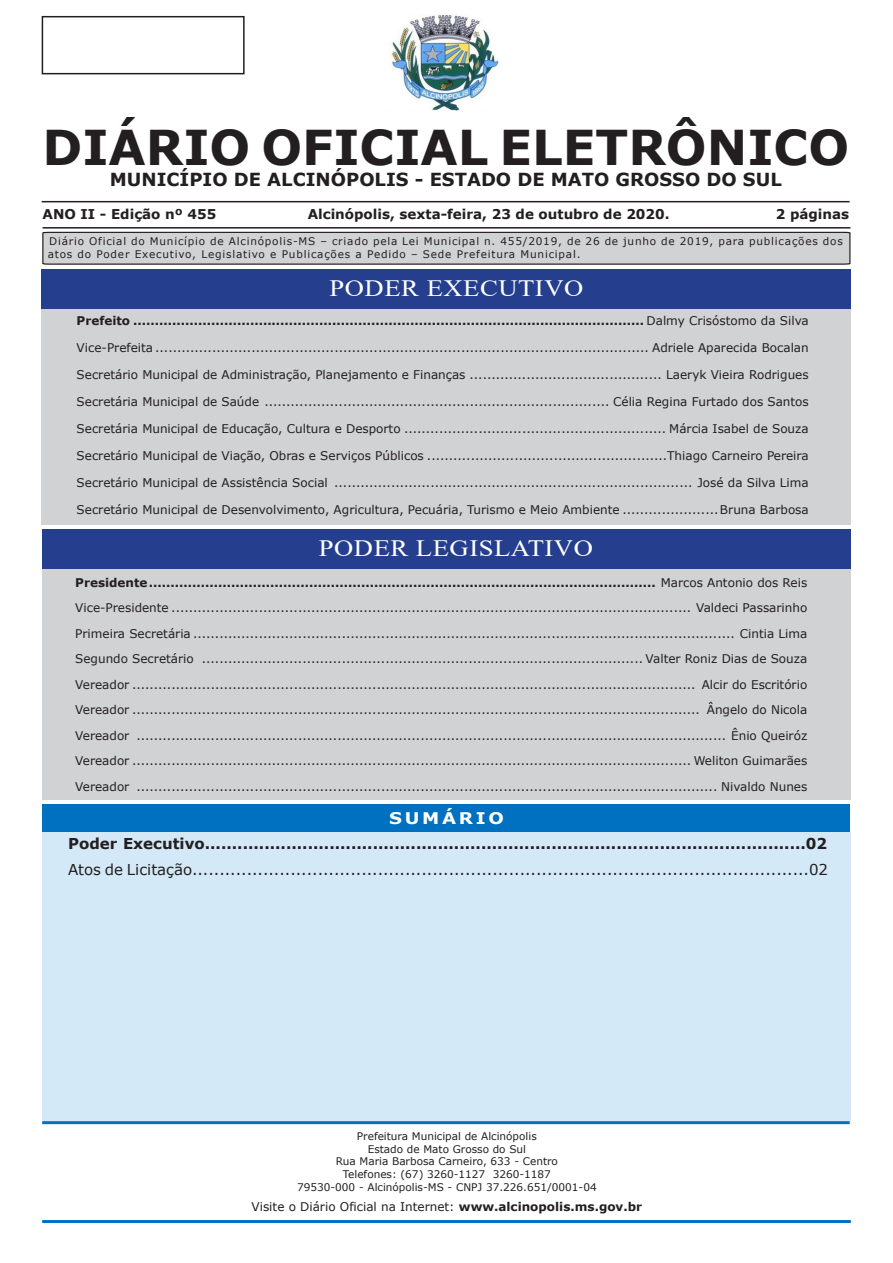
<style>
.page{position:relative;width:893px;height:1263px;background:#fff}
.page>*{position:absolute;margin:0;border:0;box-sizing:border-box;transform-origin:0 0}
.t1{font:700 48px "Verdana";color:#231f20}
.t2{font:23.4px "Times New Roman";letter-spacing:.02em;color:#fff;scale:1.14 1}
.t3{font:700 18px "Verdana";color:#231f20}
.t4{font:700 16.05px "Verdana";letter-spacing:.15em;color:#fff;scale:1.13 1}
.t5{font:15px "Verdana";color:#231f20}
.t6{font:700 15px "Verdana";color:#231f20}
.t7{font:700 13.5px "Verdana";color:#231f20}
.t8{font:12px "Verdana";color:#231f20}
.t9{font:700 12px "Verdana";color:#231f20}
.t10{font:10.5px/12.6px "Verdana";letter-spacing:.075em;color:#231f20}
.t11{font:10.5px "Verdana";color:#231f20}
.s1{font-weight:400}
.s2{font-weight:700}
</style>
<div class="page">
<hr style="left:42px;top:201px;width:808px;height:1px;background:#231f20">
<hr style="left:43px;top:227px;width:807px;height:2px;background:#231f20">
<img style="left:390px;top:15px;width:110px;height:96px">
<svg style="left:42px;top:231px;width:809px;height:34px;background:#c5c6c8"></svg>
<div style="left:43px;top:804px;width:807px;height:28px;background:#0070c0"></div>
<div style="left:42px;top:832px;width:808px;height:289px;background:#d4e9f7"></div>
<div style="left:42px;top:269px;width:809px;height:42px;background:#253f8e"></div>
<div style="left:42px;top:309px;width:809px;height:216px;background:#d1d2d4"></div>
<div style="left:42px;top:530px;width:808px;height:39px;background:#253f8e"></div>
<div style="left:42px;top:570px;width:808px;height:230px;background:#d1d2d4"></div>
<div style="left:42px;top:16px;width:203px;height:58px;border:2px solid #231f20"></div>
<hr style="left:42px;top:1121px;width:808px;height:3px;background:#0070c0">
<hr style="left:42px;top:1220px;width:809px;height:3px;background:#0070c0">
<p class="t1" style="left:43px;top:113px;width:808px">DIÁRIO OFICIAL ELETRÔNICO</p>
<p class="t3" style="left:110px;top:167px;width:673px">MUNICÍPIO DE ALCINÓPOLIS - ESTADO DE MATO GROSSO DO SUL</p>
<p class="t7" style="left:43px;top:205px;width:175px">ANO II - Edição nº 455</p>
<p class="t7" style="left:308px;top:205px;width:363px">Alcinópolis, sexta-feira, 23 de outubro de 2020.</p>
<p class="t7" style="left:776px;top:205px;width:75px">2 páginas</p>
<p class="t10" style="left:48px;top:235px;width:797px">Diário Oficial do Município de Alcinópolis-MS – criado pela Lei Municipal n. 455/2019, de 26 de junho de 2019, para publicações dos atos do Poder Executivo, Legislativo e Publicações a Pedido – Sede Prefeitura Municipal.</p>
<p class="t2" style="left:329px;top:272px;width:224px">PODER EXECUTIVO</p>
<p class="t9" style="left:77px;top:312px;width:734px">Prefeito ...................................................................................................................... <span class="s1">Dalmy Crisóstomo da Silva</span></p>
<p class="t8" style="left:77px;top:339px;width:734px">Vice-Prefeita ................................................................................................................. Adriele Aparecida Bocalan</p>
<p class="t8" style="left:77px;top:366px;width:734px">Secretário Municipal de Administração, Planejamento e Finanças ............................................ Laeryk Vieira Rodrigues</p>
<p class="t8" style="left:77px;top:393px;width:734px">Secretária Municipal de Saúde ............................................................................... Célia Regina Furtado dos Santos</p>
<p class="t8" style="left:77px;top:420px;width:734px">Secretária Municipal de Educação, Cultura e Desporto ............................................................ Márcia Isabel de Souza</p>
<p class="t8" style="left:77px;top:447px;width:734px">Secretário Municipal de Viação, Obras e Serviços Públicos .......................................................Thiago Carneiro Pereira</p>
<p class="t8" style="left:77px;top:474px;width:734px">Secretário Municipal de Assistência Social .................................................................................. José da Silva Lima</p>
<p class="t8" style="left:77px;top:501px;width:734px">Secretário Municipal de Desenvolvimento, Agricultura, Pecuária, Turismo e Meio Ambiente ......................Bruna Barbosa</p>
<p class="t2" style="left:319px;top:532px;width:242px">PODER LEGISLATIVO</p>
<p class="t9" style="left:75px;top:574px;width:733px">Presidente..................................................................................................................... <span class="s1">Marcos Antonio dos Reis</span></p>
<p class="t8" style="left:75px;top:599px;width:734px">Vice-Presidente ....................................................................................................................... Valdeci Passarinho</p>
<p class="t8" style="left:75px;top:625px;width:734px">Primeira Secretária ............................................................................................................................ Cintia Lima</p>
<p class="t8" style="left:75px;top:650px;width:734px">Segundo Secretário ..................................................................................................... Valter Roniz Dias de Souza</p>
<p class="t8" style="left:75px;top:676px;width:734px">Vereador ................................................................................................................................. Alcir do Escritório</p>
<p class="t8" style="left:75px;top:701px;width:734px">Vereador .................................................................................................................................. Ângelo do Nicola</p>
<p class="t8" style="left:75px;top:727px;width:734px">Vereador ....................................................................................................................................... Ênio Queiróz</p>
<p class="t8" style="left:75px;top:752px;width:734px">Vereador ................................................................................................................................ Weliton Guimarães</p>
<p class="t8" style="left:75px;top:778px;width:734px">Vereador ..................................................................................................................................... Nivaldo Nunes</p>
<p class="t4" style="left:389px;top:807px;width:103px">SUMÁRIO</p>
<p class="t6" style="left:68px;top:833px;width:761px">Poder Executivo...............................................................................................................02</p>
<p class="t5" style="left:68px;top:859px;width:762px">Atos de Licitação.................................................................................................................02</p>
<p class="t11" style="left:357px;top:1129px;width:181px">Prefeitura Municipal de Alcinópolis</p>
<p class="t11" style="left:368px;top:1142px;width:160px">Estado de Mato Grosso do Sul</p>
<p class="t11" style="left:336px;top:1154px;width:224px">Rua Maria Barbosa Carneiro, 633 - Centro</p>
<p class="t11" style="left:343px;top:1167px;width:210px">Telefones: (67) 3260-1127 3260-1187</p>
<p class="t11" style="left:297px;top:1179px;width:301px">79530-000 - Alcinópolis-MS - CNPJ 37.226.651/0001-04</p>
<p class="t8" style="left:252px;top:1198px;width:392px">Visite o Diário Oficial na Internet: <span class="s2">www.alcinopolis.ms.gov.br</span></p>
</div>
